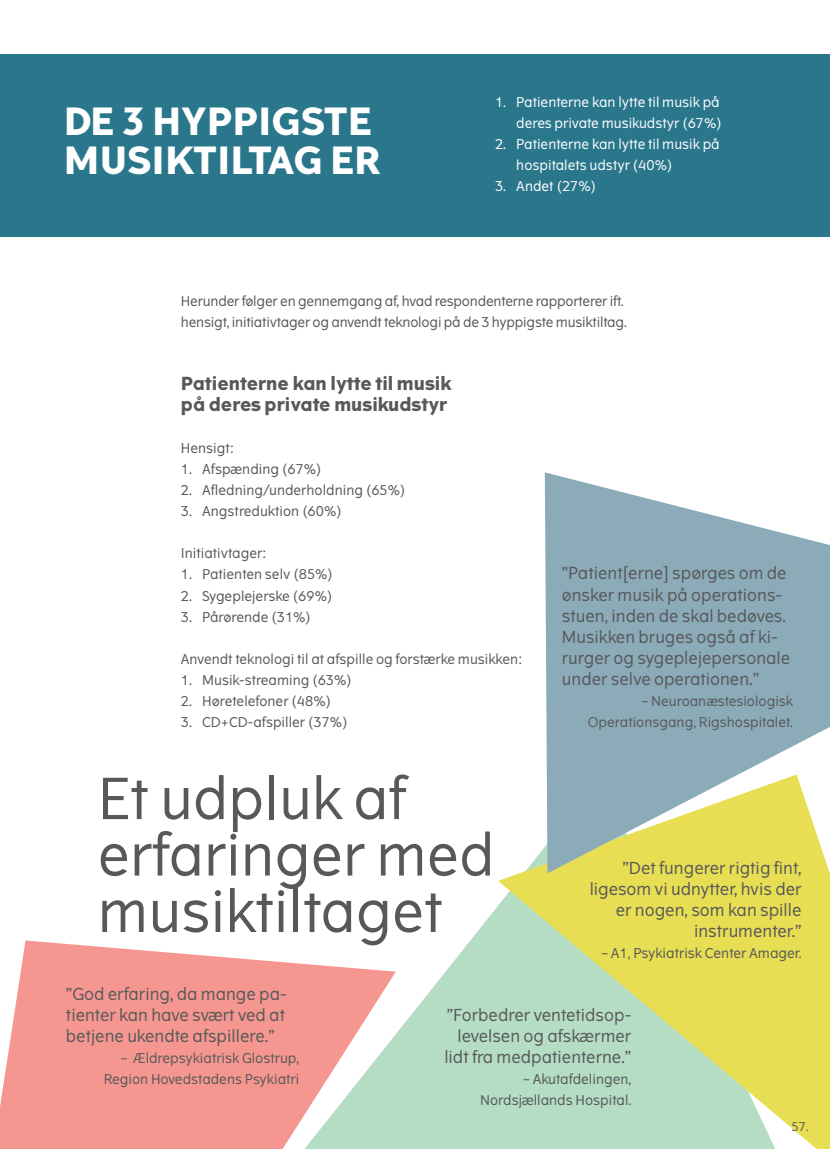
<style>
.page{position:relative;width:830px;height:1149px;background:#fff}
.page>*{position:absolute;margin:0;border:0;box-sizing:border-box;transform-origin:0 0}
.Overskrift{font:56.4px "The Wave";color:#57585a}
.Brød_uden_indryk{font:700 37.5px/39px "The Wave";color:#fff}
.Brød_overskrift_2{font:700 18px "The Wave";color:#57585a}
.Brød_uden_indryk-2{font:16.5px/21px "The Wave";color:#57585a;text-align:right}
.Brød_uden_indryk-3{font:13.5px/21px "The Wave";color:#57585a}
.Brød_uden_indryk-4{font:13.5px "The Wave";color:#fff}
.Brød_overskrift_2-2{font:13.5px "The Wave";color:#57585a}
.t1{font:12px "The Wave";color:#57585a}
</style>
<div class="page">
<svg style="left:395px;top:907px;width:102px;height:241px;fill:#b5ddc4"></svg>
<svg style="left:497px;top:848px;width:332px;height:300px;background:#d1de8a"></svg>
<svg style="left:0;top:940px;width:395px;height:208px;fill:#f59790"></svg>
<svg style="left:544px;top:472px;width:285px;height:401px;background:#a8beb6"></svg>
<div style="left:0;top:54px;width:829px;height:182px;background:#2a768b"></div>
<p class="Brød_uden_indryk" style="left:64px;top:103px;width:318px">DE 3 HYPPIGSTE<br>MUSIKTILTAG ER</p>
<p class="Brød_uden_indryk-4" style="left:494px;top:94px;width:226px">1. Patienterne kan lytte til musik på</p>
<p class="Brød_uden_indryk-4" style="left:516px;top:115px;width:207px">deres private musikudstyr (67%)</p>
<p class="Brød_uden_indryk-4" style="left:494px;top:136px;width:226px">2. Patienterne kan lytte til musik på</p>
<p class="Brød_uden_indryk-4" style="left:516px;top:157px;width:158px">hospitalets udstyr (40%)</p>
<p class="Brød_uden_indryk-4" style="left:494px;top:178px;width:103px">3. Andet (27%)</p>
<p class="Brød_uden_indryk-3" style="left:181px;top:291px;width:447px">Herunder følger en gennemgang af, hvad respondenterne rapporterer ift. hensigt, initiativtager og anvendt teknologi på de 3 hyppigste musiktiltag.</p>
<p class="Brød_overskrift_2" style="left:181px;top:372px;width:272px">Patienterne kan lytte til musik</p>
<p class="Brød_overskrift_2" style="left:181px;top:393px;width:268px">på deres private musikudstyr</p>
<p class="Brød_overskrift_2-2" style="left:181px;top:439px;width:55px">Hensigt:</p>
<p class="Brød_uden_indryk-3" style="left:181px;top:459px;width:142px">1. Afspænding (67%)</p>
<p class="Brød_uden_indryk-3" style="left:181px;top:480px;width:226px">2. Afledning/underholdning (65%)</p>
<p class="Brød_uden_indryk-3" style="left:181px;top:501px;width:163px">3. Angstreduktion (60%)</p>
<p class="Brød_uden_indryk-3" style="left:181px;top:543px;width:87px">Initiativtager:</p>
<p class="Brød_uden_indryk-3" style="left:181px;top:564px;width:154px">1. Patienten selv (85%)</p>
<p class="Brød_uden_indryk-3" style="left:181px;top:585px;width:153px">2. Sygeplejerske (69%)</p>
<p class="Brød_uden_indryk-3" style="left:181px;top:606px;width:132px">3. Pårørende (31%)</p>
<p class="Brød_uden_indryk-3" style="left:181px;top:648px;width:343px">Anvendt teknologi til at afspille og forstærke musikken:</p>
<p class="Brød_uden_indryk-3" style="left:181px;top:669px;width:173px">1. Musik-streaming (63%)</p>
<p class="Brød_uden_indryk-3" style="left:181px;top:690px;width:152px">2. Høretelefoner (48%)</p>
<p class="Brød_uden_indryk-3" style="left:181px;top:711px;width:168px">3. CD+CD-afspiller (37%)</p>
<p class="Overskrift" style="left:98px;top:762px;width:309px">Et udpluk af</p>
<p class="Overskrift" style="left:98px;top:818px;width:398px">erfaringer med</p>
<p class="Overskrift" style="left:98px;top:875px;width:346px">musiktiltaget</p>
<p class="Brød_uden_indryk-2" style="left:561px;top:562px;width:230px;text-align:left">”Patient[erne] spørges om de ønsker musik på operations&shy;stuen, inden de skal bedøves.<br>Musikken bruges også af ki&shy;rurger og sygeplejepersonale under selve operationen.”</p>
<p class="Brød_uden_indryk-3" style="left:641px;top:690px;width:153px">– Neuroanæstesiologisk</p>
<p class="Brød_uden_indryk-3" style="left:587px;top:711px;width:207px">Operationsgang, Rigshospitalet.</p>
<p class="Brød_uden_indryk-2" style="left:589px;top:856px;width:213px">”Det fungerer rigtig fint, ligesom vi udnytter, hvis der er nogen, som kan spille instrumenter.”</p>
<p class="Brød_uden_indryk-3" style="left:601px;top:942px;width:202px">– A1, Psykiatrisk Center Amager.</p>
<p class="Brød_uden_indryk-2" style="left:66px;top:982px;width:222px;text-align:justify">”God erfaring, da mange pa&shy;tienter kan have svært ved at betjene ukendte afspillere.”</p>
<p class="Brød_uden_indryk-3" style="left:121px;top:1047px;width:180px">– Ældrepsykiatrisk Glostrup,</p>
<p class="Brød_uden_indryk-3" style="left:104px;top:1068px;width:197px">Region Hovedstadens Psykiatri</p>
<p class="Brød_uden_indryk-2" style="left:444px;top:1003px;width:188px">”Forbedrer ventetidsop&shy;levelsen og afskærmer lidt fra medpatienterne.”</p>
<p class="Brød_uden_indryk-3" style="left:523px;top:1068px;width:109px">– Akutafdelingen,</p>
<p class="Brød_uden_indryk-3" style="left:480px;top:1089px;width:153px">Nordsjællands Hospital.</p>
<p class="t1" style="left:791px;top:1118px;width:19px">57.</p>
</div>
